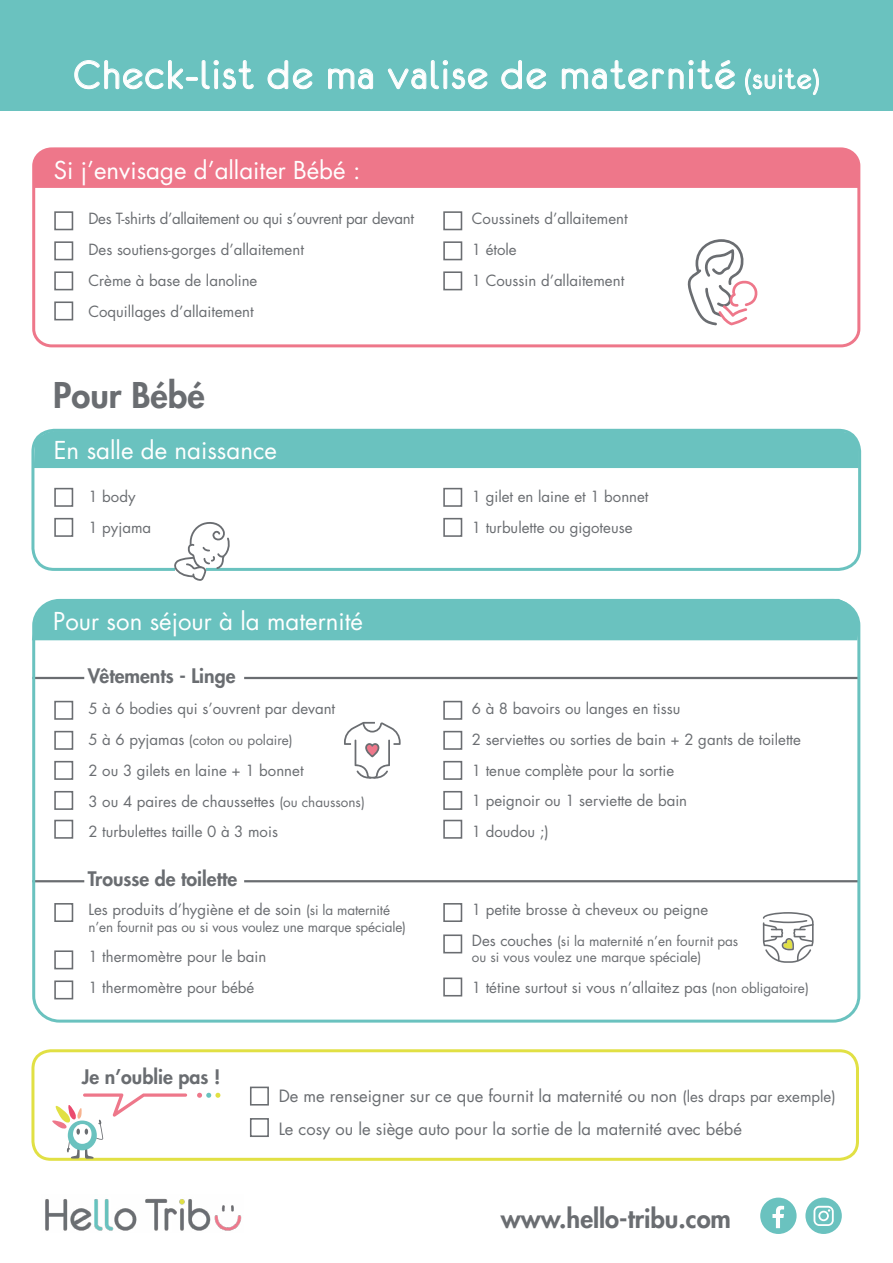
<style>
.page{position:relative;width:893px;height:1263px;background:#fff}
.page>*{position:absolute;margin:0;border:0;box-sizing:border-box;transform-origin:0 0}
.t1{font:45px "Eurofurenceregular";letter-spacing:.04em;color:#fff}
.t2{font:800 34.5px "Futura Std";color:#6a6d71}
.t3{font:800 25.5px "Futura Std";color:#6a6d71}
.t4{font:24px "Futura Std";color:#fff}
.t5{font:800 19.5px "Futura Std";color:#6a6d71}
.t6{font:16.5px/32.5px "Futura Std";color:#6a6d71}
.t7{font:15px/30.8px "Futura Std";color:#6a6d71}
.t8{font:13.5px/16.2px "Futura Std";color:#6a6d71}
.s1{font-size:31.5px}
.s2{font-size:15px}
.s3{font-size:13.5px}
</style>
<div class="page">
<div style="left:36px;top:151px;width:820px;height:37px;background:#ee778a"></div>
<div style="left:32px;top:147px;width:828px;height:200px;border:3px solid #ee778a;border-radius:17px"></div>
<div style="left:35px;top:431px;width:823px;height:37px;background:#6ac2bf"></div>
<hr style="left:32px;top:880px;width:52px;height:2px;background:#6a6d71">
<hr style="left:244px;top:880px;width:615px;height:2px;background:#6a6d71">
<hr style="left:32px;top:677px;width:52px;height:2px;background:#6a6d71">
<div style="left:36px;top:599px;width:823px;height:41px;background:#6ac2bf"></div>
<hr style="left:244px;top:677px;width:615px;height:2px;background:#6a6d71">
<div style="left:32px;top:599px;width:828px;height:423px;border:3px solid #6ac2bf;border-radius:25px"></div>
<img style="left:45px;top:1198px;width:197px;height:33px">
<div style="left:760px;top:1197px;width:37px;height:37px;background:#6ac2bf;border-radius:50%"></div>
<svg style="left:772px;top:1206px;width:12px;height:22px"></svg>
<div style="left:805px;top:1197px;width:37px;height:37px;background:#6ac2bf;border-radius:50%"></div>
<svg style="left:813px;top:1206px;width:21px;height:20px"></svg>
<div style="left:54px;top:211px;width:19px;height:19px;border:2px solid #6a6d71"></div>
<div style="left:54px;top:241px;width:19px;height:19px;border:2px solid #6a6d71"></div>
<div style="left:54px;top:271px;width:19px;height:19px;border:2px solid #6a6d71"></div>
<div style="left:54px;top:301px;width:19px;height:19px;border:2px solid #6a6d71"></div>
<div style="left:54px;top:701px;width:19px;height:19px;border:2px solid #6a6d71"></div>
<div style="left:54px;top:731px;width:19px;height:19px;border:2px solid #6a6d71"></div>
<div style="left:54px;top:761px;width:19px;height:19px;border:2px solid #6a6d71"></div>
<div style="left:54px;top:791px;width:19px;height:19px;border:2px solid #6a6d71"></div>
<div style="left:443px;top:701px;width:19px;height:19px;border:2px solid #6a6d71"></div>
<div style="left:443px;top:731px;width:19px;height:19px;border:2px solid #6a6d71"></div>
<div style="left:443px;top:761px;width:19px;height:19px;border:2px solid #6a6d71"></div>
<div style="left:443px;top:791px;width:19px;height:19px;border:2px solid #6a6d71"></div>
<div style="left:54px;top:488px;width:19px;height:19px;border:2px solid #6a6d71"></div>
<div style="left:54px;top:518px;width:19px;height:19px;border:2px solid #6a6d71"></div>
<div style="left:443px;top:488px;width:19px;height:19px;border:2px solid #6a6d71"></div>
<div style="left:443px;top:518px;width:19px;height:19px;border:2px solid #6a6d71"></div>
<div style="left:443px;top:211px;width:19px;height:19px;border:2px solid #6a6d71"></div>
<div style="left:443px;top:241px;width:19px;height:19px;border:2px solid #6a6d71"></div>
<div style="left:443px;top:271px;width:19px;height:19px;border:2px solid #6a6d71"></div>
<div style="left:54px;top:820px;width:19px;height:19px;border:2px solid #6a6d71"></div>
<div style="left:443px;top:820px;width:19px;height:19px;border:2px solid #6a6d71"></div>
<div style="left:54px;top:950px;width:19px;height:19px;border:2px solid #6a6d71"></div>
<div style="left:54px;top:980px;width:19px;height:19px;border:2px solid #6a6d71"></div>
<div style="left:443px;top:934px;width:19px;height:19px;border:2px solid #6a6d71"></div>
<div style="left:54px;top:903px;width:19px;height:19px;border:2px solid #6a6d71"></div>
<div style="left:443px;top:903px;width:19px;height:19px;border:2px solid #6a6d71"></div>
<div style="left:443px;top:977px;width:19px;height:19px;border:2px solid #6a6d71"></div>
<div style="left:0;top:0;width:893px;height:111px;background:#6ac2bf"></div>
<svg style="left:74px;top:60px;width:110px;height:30px"></svg>
<div style="left:186px;top:77px;width:12px;height:4px;border:1px solid #fff"></div>
<svg style="left:201px;top:60px;width:53px;height:30px"></svg>
<svg style="left:267px;top:60px;width:46px;height:30px"></svg>
<svg style="left:328px;top:68px;width:45px;height:22px"></svg>
<svg style="left:387px;top:60px;width:101px;height:30px"></svg>
<svg style="left:501px;top:60px;width:45px;height:30px"></svg>
<svg style="left:561px;top:60px;width:174px;height:30px"></svg>
<svg style="left:745px;top:68px;width:74px;height:27px"></svg>
<div style="left:31px;top:1049px;width:828px;height:112px;border:3px solid #e1e044;border-radius:18px"></div>
<svg style="left:52px;top:1093px;width:135px;height:66px"></svg>
<svg style="left:197px;top:1093px;width:23px;height:5px"></svg>
<svg style="left:687px;top:239px;width:71px;height:86px"></svg>
<div style="left:31px;top:429px;width:830px;height:142px;border:3px solid #6ac2bf;border-radius:21px"></div>
<svg style="left:763px;top:912px;width:51px;height:51px"></svg>
<svg style="left:344px;top:722px;width:57px;height:56px"></svg>
<svg style="left:174px;top:522px;width:57px;height:59px"></svg>
<div style="left:250px;top:1118px;width:19px;height:19px;border:2px solid #6a6d71"></div>
<div style="left:250px;top:1086px;width:19px;height:19px;border:2px solid #6a6d71"></div>
<h1 class="t1" style="left:74px;top:52px;width:747px">Check-list de ma valise de maternité <span class="s1">(suite)</span></h1>
<h3 class="t4" style="left:54px;top:155px;width:308px">Si j’envisage d’allaiter Bébé :</h3>
<p class="t7" style="left:88px;top:204px;width:327px">Des T-shirts d’allaitement ou qui s’ouvrent par devant Des soutiens-gorges d’allaitement<br>Crème à base de lanoline<br>Coquillages d’allaitement</p>
<p class="t7" style="left:472px;top:204px;width:157px">Coussinets d’allaitement<br>1 étole<br>1 Coussin d’allaitement</p>
<h2 class="t2" style="left:53px;top:373px;width:153px">Pour Bébé</h2>
<h3 class="t4" style="left:54px;top:435px;width:225px">En salle de naissance</h3>
<p class="t7" style="left:88px;top:482px;width:64px">1 body<br>1 pyjama</p>
<p class="t7" style="left:472px;top:482px;width:178px">1 gilet en laine et 1 bonnet<br>1 turbulette ou gigoteuse</p>
<h3 class="t4" style="left:53px;top:606px;width:311px">Pour son séjour à la maternité</h3>
<h3 class="t5" style="left:88px;top:663px;width:149px">Vêtements - Linge</h3>
<p class="t7" style="left:88px;top:693px;width:248px">5 à 6 bodies qui s’ouvrent par devant</p>
<p class="t8" style="left:88px;top:732px;width:206px"><span class="s2">5 à 6 pyjamas</span> (coton ou polaire)</p>
<p class="t7" style="left:88px;top:755px;width:278px">2 ou 3 gilets en laine + 1 bonnet<br>3 ou 4 paires de chaussettes <span class="s3">(ou chaussons)<br></span>2 turbulettes taille 0 à 3 mois</p>
<h3 class="t5" style="left:88px;top:867px;width:151px">Trousse de toilette</h3>
<p class="t7" style="left:88px;top:895px;width:303px">Les produits d’hygiène et de soin <span class="s3">(si la maternité</span></p>
<p class="t8" style="left:88px;top:919px;width:319px">n’en fournit pas ou si vous voulez une marque spéciale)</p>
<p class="t7" style="left:88px;top:942px;width:179px">1 thermomètre pour le bain<br>1 thermomètre pour bébé</p>
<p class="t7" style="left:472px;top:693px;width:331px">6 à 8 bavoirs ou langes en tissu<br>2 serviettes ou sorties de bain + 2 gants de toilette<br>1 tenue complète pour la sortie<br>1 peignoir ou 1 serviette de bain<br>1 doudou ;)</p>
<p class="t7" style="left:472px;top:895px;width:238px">1 petite brosse à cheveux ou peigne</p>
<p class="t8" style="left:472px;top:933px;width:268px"><span class="s2">Des couches</span> (si la maternité n’en fournit pas ou si vous voulez une marque spéciale)</p>
<p class="t7" style="left:472px;top:972px;width:338px">1 tétine surtout si vous n’allaitez pas <span class="s3">(non obligatoire)</span></p>
<h3 class="t5" style="left:82px;top:1065px;width:140px">Je n’oublie pas !</h3>
<p class="t6" style="left:279px;top:1080px;width:558px">De me renseigner sur ce que fournit la maternité ou non <span class="s2">(les draps par exemple)<br></span>Le cosy ou le siège auto pour la sortie de la maternité avec bébé</p>
<h3 class="t3" style="left:501px;top:1202px;width:232px">www.hello-tribu.com</h3>
</div>
